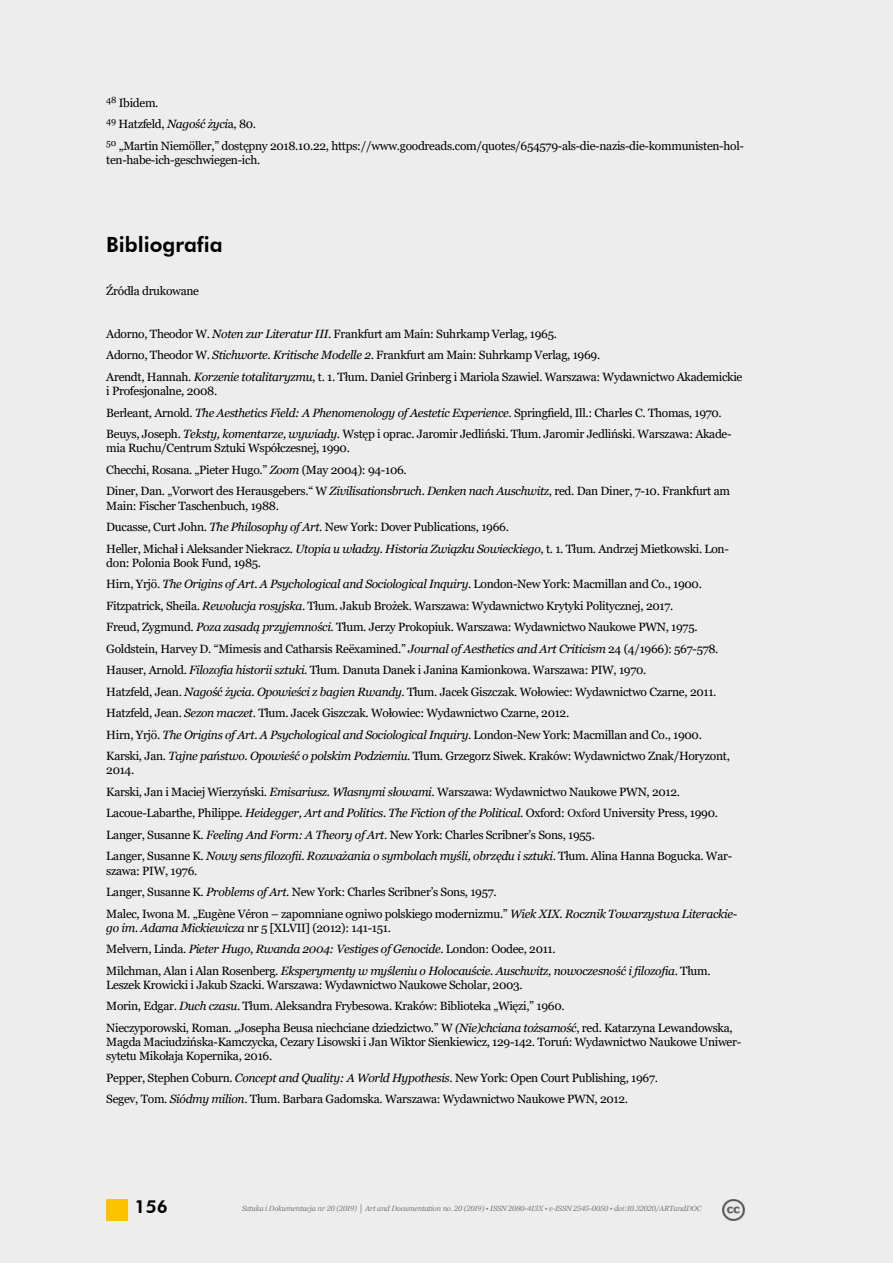
<style>
.page{position:relative;width:893px;height:1263px;background:#ededed}
.page>*{position:absolute;margin:0;border:0;box-sizing:border-box;transform-origin:0 0}
.t1{font:800 21px "Futura BT";color:#000}
.t2{font:800 18px "Futura BT";color:#000}
.t3{font:12px/21.5px "Georgia";letter-spacing:-.025em;color:#000}
.t4{font:italic 12px/21.5px "Georgia";letter-spacing:-.025em;color:#000}
.t5{font:italic 7.5px "Georgia";letter-spacing:-.025em;color:#7c7b7b}
.s1{font-style:italic}
.s2{font-family:"Times New Roman"}
.s3{font-style:normal}
</style>
<div class="page">
<img style="left:723px;top:1199px;width:21px;height:21px">
<div style="left:106px;top:1199px;width:22px;height:21px;background:#fdc300"></div>
<p class="t3" style="left:106px;top:92px;width:639px"><sup>48</sup> Ibidem.<br><sup>49</sup> Hatzfeld, <span class="s1">Nagość życi</span>a, 80.<br><sup>50</sup> „Martin Niemöller,” dostępny 2018.10.22, https://www.goodreads.com/quotes/654579-als-die-nazis-die-kommunisten-hol-</p>
<p class="t3" style="left:106px;top:149px;width:155px">ten-habe-ich-geschwiegen-ich.</p>
<h1 class="t1" style="left:106px;top:232px;width:118px">Bibliografia</h1>
<p class="t3" style="left:106px;top:280px;width:94px">Źródła drukowane</p>
<p class="t3" style="left:106px;top:323px;width:637px">Adorno, Theodor W. <span class="s1">Noten zur Literatur III</span>. Frankfurt am Main: Suhrkamp Verlag, 1965.<br>Adorno, Theodor W. <span class="s1">Stichworte. Kritische Modelle 2</span>. Frankfurt am Main: Suhrkamp Verlag, 1969.<br>Arendt, Hannah. <span class="s1">Korzenie totalitaryzmu</span>, t. 1. Tłum. Daniel Grinberg i Mariola Szawiel. Warszawa: Wydawnictwo Akademickie</p>
<p class="t3" style="left:106px;top:381px;width:627px">i Profesjonalne, 2008.<br>Berleant, Arnold. <span class="s1">The Aesthetics Field: A Phenomenology of Aestetic Experience</span>. Springfield, Ill.: Charles C. Thomas, 1970.<br>Beuys, Joseph. <span class="s1">Teksty, komentarze, wywiady</span>. Wstęp i oprac. Jaromir Jedliński. Tłum. Jaromir Jedliński. Warszawa: Akade-</p>
<p class="t3" style="left:106px;top:438px;width:625px">mia Ruchu/Centrum Sztuki Współczesnej, 1990.<br>Checchi, Rosana. „Pieter Hugo.” <span class="s1">Zoom</span> (May 2004): 94-106.<br>Diner, Dan. „Vorwort des Herausgebers.“ W <span class="s1">Zivilisationsbruch. Denken nach Auschwitz</span>, red. Dan Diner, 7-10. Frankfurt am</p>
<p class="t3" style="left:106px;top:495px;width:624px">Main: Fischer Taschenbuch, 1988.<br>Ducasse, Curt John. <span class="s1">The Philosophy of Art</span>. New York: Dover Publications, 1966.<br>Heller, Michał i Aleksander Niekracz. <span class="s1">Utopia u władzy. Historia Związku Sowieckiego</span>, t. 1. Tłum. Andrzej Mietkowski. Lon-</p>
<p class="t3" style="left:106px;top:552px;width:625px">don: Polonia Book Fund, 1985.<br>Hirn, Yrjö. <span class="s1">The Origins of Art. A Psychological and Sociological Inquiry</span>. London-New York: Macmillan and Co., 1900.<br>Fitzpatrick, Sheila. <span class="s1">Rewolucja rosyjska</span>. Tłum. Jakub Brożek. Warszawa: Wydawnictwo Krytyki Politycznej, 2017.<br>Freud, Zygmund. <span class="s1">Poza zasadą przyjemności</span>. Tłum. Jerzy Prokopiuk. Warszawa: Wydawnictwo Naukowe PWN, 1975.<br>Goldstein, Harvey D. “Mimesis and Catharsis Reëxamined.” <span class="s1">Journal of Aesthetics and Art Criticism</span> 24 (4/1966): 567-578.<br>Hauser, Arnold. <span class="s1">Filozofia historii sztuki</span>. Tłum. Danuta Danek i Janina Kamionkowa. Warszawa: PIW, 1970.<br>Hatzfeld, Jean. <span class="s1">Nagość życia. Opowieści z bagien Rwandy</span>. Tłum. Jacek Giszczak. Wołowiec: Wydawnictwo Czarne, 2011.<br>Hatzfeld, Jean. <span class="s1">Sezon maczet</span>. Tłum. Jacek Giszczak. Wołowiec: Wydawnictwo Czarne, 2012.<br>Hirn, Yrjö. <span class="s1">The Origins of Art. A Psychological and Sociological Inquiry</span>. London-New York: Macmillan and Co., 1900.<br>Karski, Jan. <span class="s1">Tajne państwo. Opowieść o polskim Podziemiu</span>. Tłum. Grzegorz Siwek. Kraków: Wydawnictwo Znak/Horyzont,</p>
<p class="t3" style="left:106px;top:760px;width:627px">2014.<br>Karski, Jan i Maciej Wierzyński. <span class="s1">Emisariusz. Własnymi słowami</span>. Warszawa: Wydawnictwo Naukowe PWN, 2012.<br>Lacoue-Labarthe, Philippe. <span class="s1">Heidegger, Art and Politics. The Fiction of the Political</span>. Oxford: <span class="s2">Oxford</span> University Press, 1990.<br>Langer, Susanne K. <span class="s1">Feeling And Form: A Theory of Art</span>. New York: Charles Scribner’s Sons, 1955.<br>Langer, Susanne K. <span class="s1">Nowy sens filozofii. Rozważania o symbolach myśli, obrzędu i sztuki</span>. Tłum. Alina Hanna Bogucka. War-</p>
<p class="t3" style="left:106px;top:860px;width:633px">szawa: PIW, 1976.<br>Langer, Susanne K. <span class="s1">Problems of Art</span>. New York: Charles Scribner’s Sons, 1957.<br>Malec, Iwona M. „Eugène Véron – zapomniane ogniwo polskiego modernizmu.” <span class="s1">Wiek XIX. Rocznik Towarzystwa Literackie-</span></p>
<p class="t4" style="left:106px;top:917px;width:606px">go im. Adama Mickiewicza <span class="s3">nr 5 [XLVII] (2012): 141-151.<br>Melvern, Linda.</span> Pieter Hugo<span class="s3">,</span> Rwanda 2004: Vestiges of Genocide<span class="s3">. London: Oodee, 2011.<br>Milchman, Alan i Alan Rosenberg.</span> Eksperymenty w myśleniu o Holocauście. Auschwitz, nowoczesność i filozofia<span class="s3">. Tłum.</span></p>
<p class="t3" style="left:106px;top:974px;width:628px">Leszek Krowicki i Jakub Szacki. Warszawa: Wydawnictwo Naukowe Scholar, 2003.<br>Morin, Edgar. <span class="s1">Duch czasu</span>. Tłum. Aleksandra Frybesowa. Kraków: Biblioteka „Więzi,” 1960.<br>Nieczyporowski, Roman. „Josepha Beusa niechciane dziedzictwo.” W <span class="s1">(Nie)chciana tożsamość</span>, red. Katarzyna Lewandowska,</p>
<p class="t3" style="left:106px;top:1035px;width:636px;line-height:14.2px">Magda Maciudzińska-Kamczycka, Cezary Lisowski i Jan Wiktor Sienkiewicz, 129-142. Toruń: Wydawnictwo Naukowe Uniwer&shy;sytetu Mikołaja Kopernika, 2016.</p>
<p class="t3" style="left:106px;top:1067px;width:553px">Pepper, Stephen Coburn. <span class="s1">Concept and Quality: A World Hypothesis</span>. New York: Open Court Publishing, 1967.<br>Segev, Tom. <span class="s1">Siódmy milion</span>. Tłum. Barbara Gadomska. Warszawa: Wydawnictwo Naukowe PWN, 2012.</p>
<h2 class="t2" style="left:135px;top:1195px;width:35px">156</h2>
<p class="t5" style="left:242px;top:1203px;width:461px">Sztuka i Dokumentacja nr 20 (2019) │ Art and Documentation no. 20 (2019) • ISSN 2080-413X • e-ISSN 2545-0050 • doi:10.32020/ARTandDOC</p>
</div>
